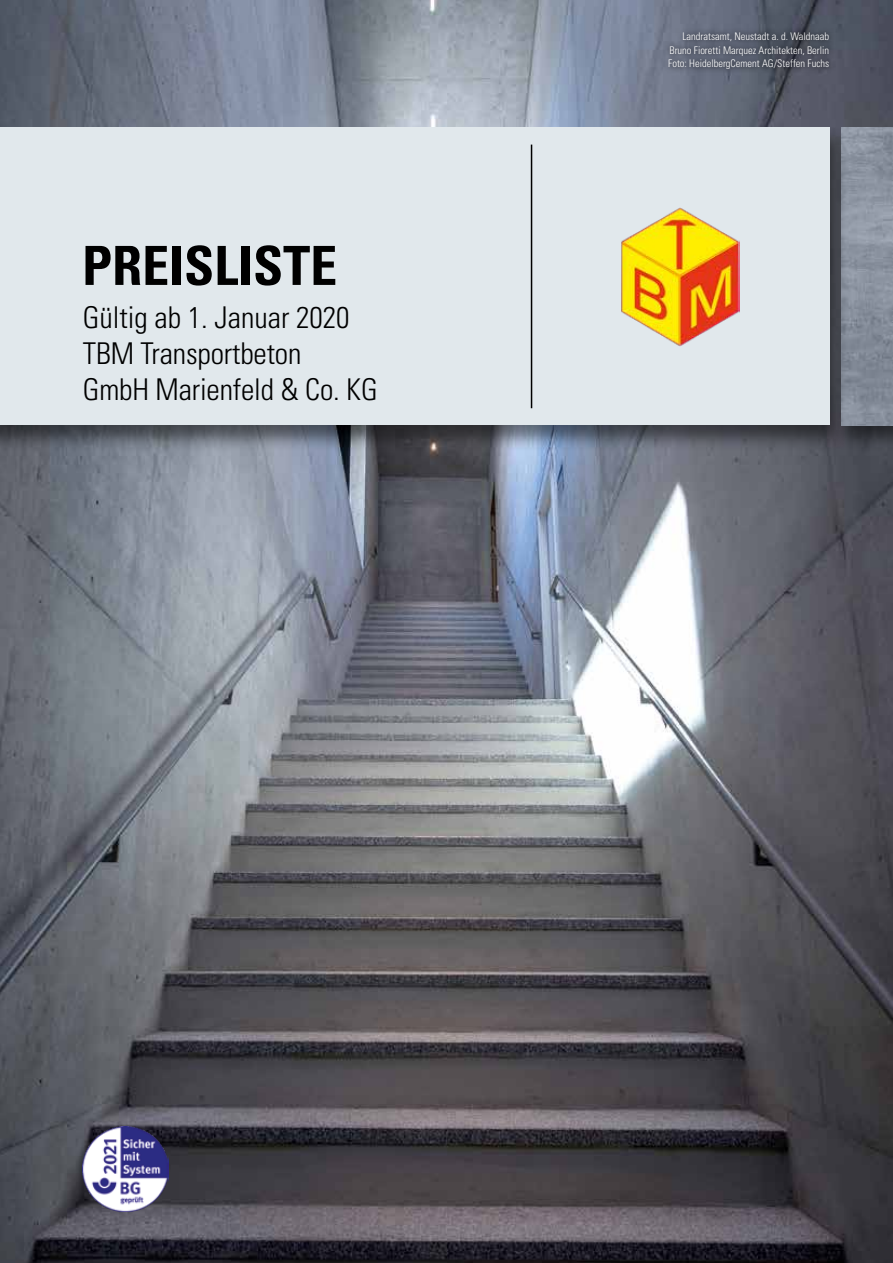
<style>
.page{position:relative;width:893px;height:1263px;background:#fff}
.page>*{position:absolute;margin:0;border:0;box-sizing:border-box;transform-origin:0 0}
.t1{font:700 condensed 54px "Univers";color:#000}
.t2{font:300 condensed 30px/36px "Univers";letter-spacing:-.005em;color:#000}
.t3{font:300 condensed 10.5px/13.5px "Univers";color:#fff;text-align:justify}
</style>
<div class="page">
<img style="left:0;top:0;width:893px;height:1263px">
<svg style="left:662px;top:26px;width:174px;height:50px;background:#535867"></svg>
<div style="left:831px;top:125px;width:62px;height:327px;background:#000;opacity:.5"></div>
<img style="left:847px;top:128px;width:46px;height:297px">
<div style="left:0;top:126px;width:847px;height:326px;background:#000;opacity:.5"></div>
<div style="left:0;top:128px;width:829px;height:297px;background:#e1e8ec"></div>
<hr style="left:531px;top:145px;width:1px;height:263px;background:#000">
<img style="left:621px;top:207px;width:119px;height:139px">
<img style="left:83px;top:1126px;width:85px;height:85px">
<h1 class="t1" style="left:82px;top:233px;width:257px">PREISLISTE</h1>
<h2 class="t2" style="left:83px;top:299px;width:296px">Gültig ab 1. Januar 2020<br>TBM Transportbeton<br>GmbH Marienfeld &amp; Co. KG</h2>
<p class="t3" style="left:668px;top:29px;width:162px;text-indent:14px">Landratsamt, Neustadt a. d. Waldnaab Bruno Fioretti Marquez Architekten, Berlin Foto: HeidelbergCement AG/Steffen Fuchs</p>
</div>
